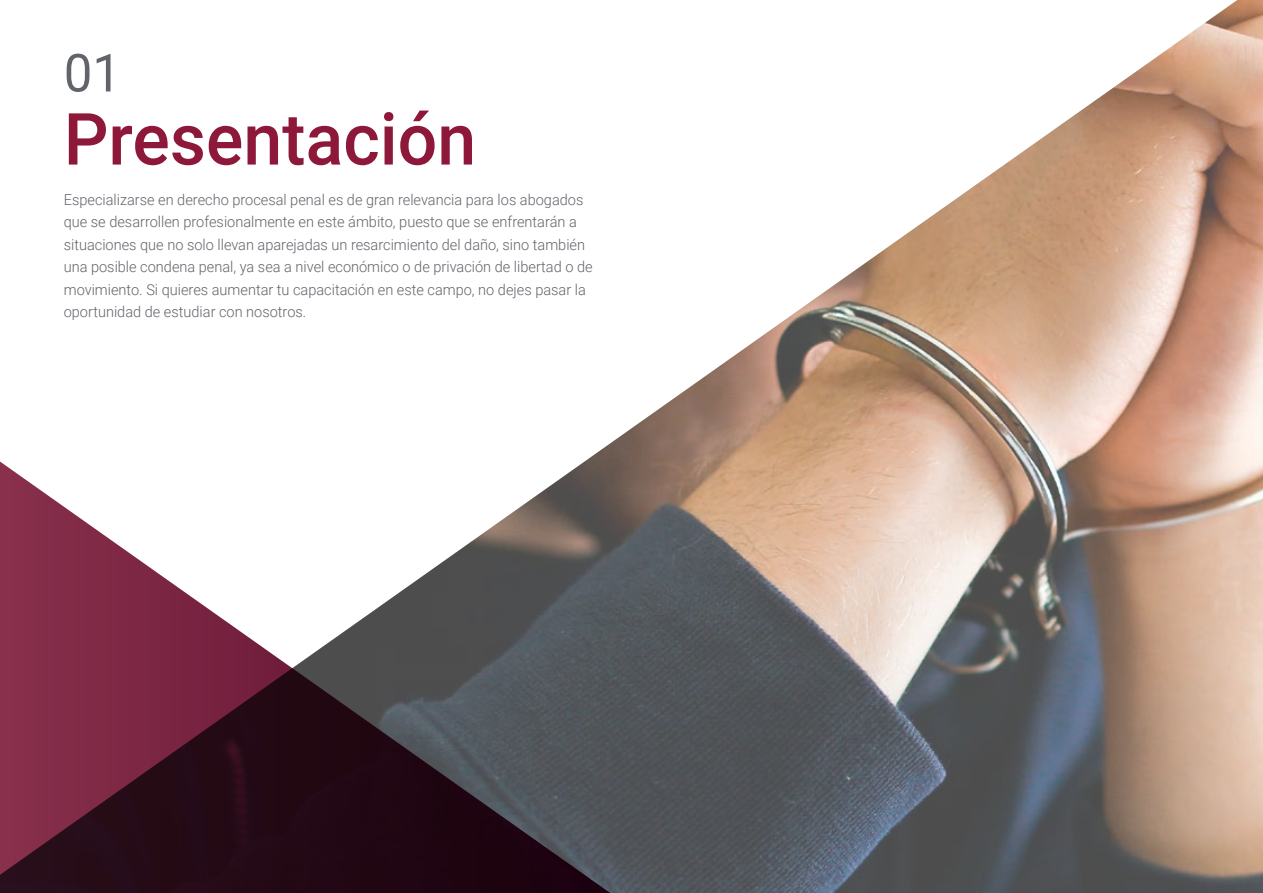
<style>
.page{position:relative;width:1263px;height:893px;background:#fff}
.page>*{position:absolute;margin:0;border:0;box-sizing:border-box;transform-origin:0 0}
.t1{font:500 72px "Roboto";color:#8d183a}
.t2{font:52.5px "Roboto";color:#61646a}
.t3{font:300 15px/22.5px "Roboto";color:#61646a}
</style>
<div class="page">
<img style="left:606px;top:0;width:657px;height:893px">
<svg style="left:0;top:446px;width:640px;height:447px"></svg>
<h2 class="t2" style="left:64px;top:36px;width:59px">01</h2>
<h1 class="t1" style="left:64px;top:89px;width:414px">Presentación</h1>
<p class="t3" style="left:64px;top:188px;width:530px">Especializarse en derecho procesal penal es de gran relevancia para los abogados que se desarrollen profesionalmente en este ámbito, puesto que se enfrentarán a situaciones que no solo llevan aparejadas un resarcimiento del daño, sino también una posible condena penal, ya sea a nivel económico o de privación de libertad o de movimiento. Si quieres aumentar tu capacitación en este campo, no dejes pasar la oportunidad de estudiar con nosotros.</p>
</div>
